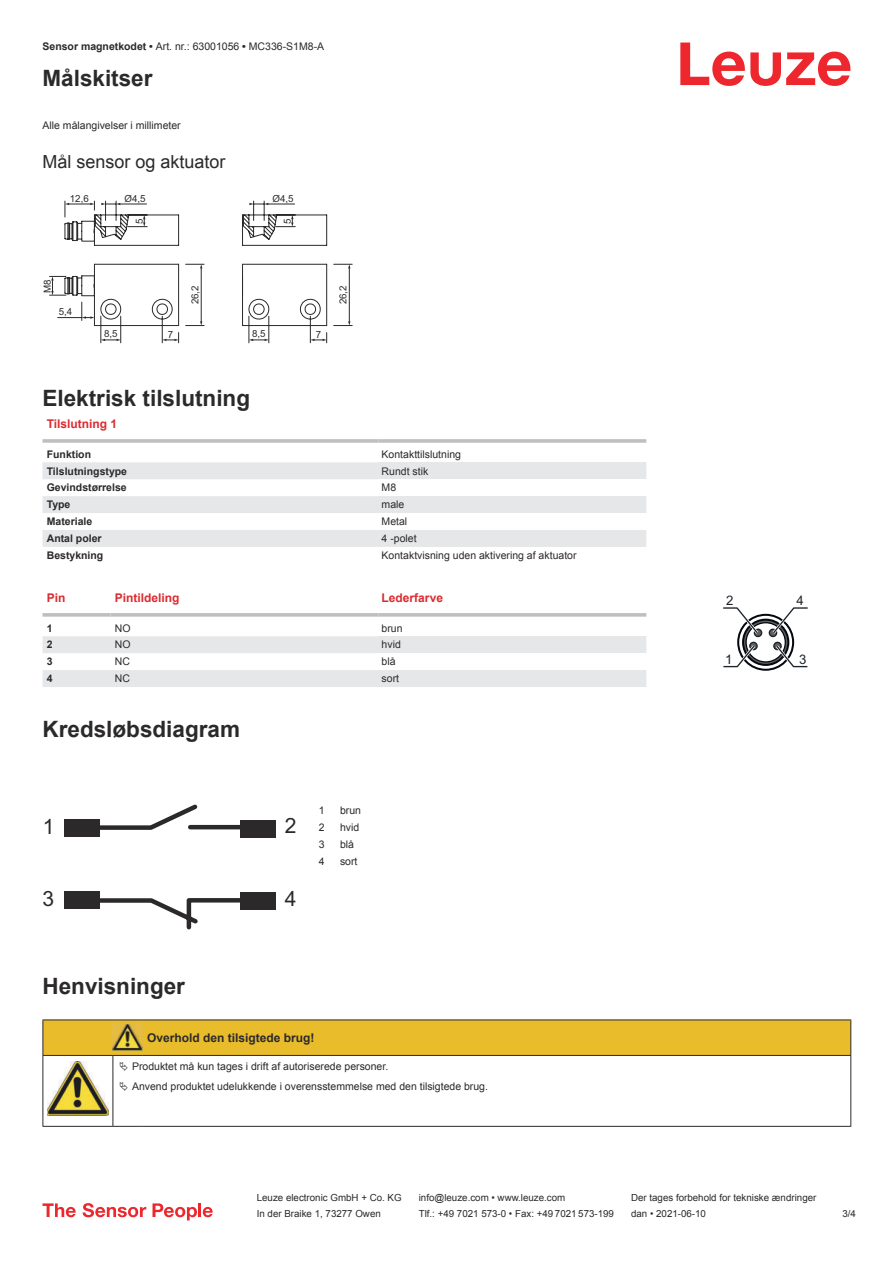
<style>
.page{position:relative;width:893px;height:1263px;background:#fff}
.page>*{position:absolute;margin:0;border:0;box-sizing:border-box;transform-origin:0 0}
.t1{font:700 22.5px "Arial";color:#2b292a}
.t2{font:21px "Arial";color:#2b292a}
.t3{font:18px "Arial";color:#2b292a}
.t4{font:13.2px "Arial";color:#1e2328}
.t5{font:700 12px "Arial";color:#db2a30}
.t6{font:700 12px "Arial";color:#2b292a}
.t7{font:10.5px/20.2px "Arial";color:#2b292a}
.t8{font:700 10.5px "Arial";color:#2b292a}
.t9{font:9.75px "Arial";color:#2b292a}
.s1{font-weight:700}
</style>
<div class="page">
<svg style="left:680px;top:43px;width:170px;height:43px"></svg>
<svg style="left:43px;top:462px;width:335px;height:85px;fill:#e6e7e9"></svg>
<hr style="left:43px;top:439px;width:335px;height:4px;background:#bdbfc1">
<hr style="left:378px;top:439px;width:268px;height:4px;background:#c7c9ca">
<div style="left:378px;top:462px;width:268px;height:17px;background:#e6e7e9"></div>
<div style="left:378px;top:496px;width:268px;height:17px;background:#e6e7e9"></div>
<div style="left:378px;top:530px;width:268px;height:17px;background:#e6e7e9"></div>
<svg style="left:43px;top:636px;width:335px;height:51px"></svg>
<svg style="left:43px;top:613px;width:68px;height:4px"></svg>
<svg style="left:111px;top:613px;width:267px;height:4px"></svg>
<svg style="left:378px;top:613px;width:268px;height:4px"></svg>
<div style="left:378px;top:636px;width:268px;height:17px;background:#e6e7e9"></div>
<div style="left:378px;top:670px;width:268px;height:17px;background:#e6e7e9"></div>
<svg style="left:723px;top:607px;width:85px;height:64px"></svg>
<svg style="left:43px;top:1203px;width:33px;height:14px"></svg>
<svg style="left:83px;top:1203px;width:63px;height:14px"></svg>
<svg style="left:153px;top:1203px;width:44px;height:17px"></svg>
<hr style="left:198px;top:1203px;width:3px;height:14px;background:#ed272d">
<svg style="left:203px;top:1207px;width:10px;height:10px"></svg>
<svg style="left:49px;top:200px;width:156px;height:143px"></svg>
<svg style="left:242px;top:200px;width:111px;height:143px"></svg>
<div style="left:64px;top:819px;width:36px;height:17px;background:#2b292a"></div>
<div style="left:64px;top:891px;width:36px;height:18px;background:#2b292a"></div>
<svg style="left:95px;top:804px;width:151px;height:125px"></svg>
<div style="left:240px;top:820px;width:35px;height:17px;background:#2b292a"></div>
<div style="left:240px;top:892px;width:36px;height:17px;background:#2b292a"></div>
<svg style="left:44px;top:1097px;width:806px;height:29px"></svg>
<hr style="left:43px;top:1019px;width:70px;height:1px;background:#2b292a">
<hr style="left:113px;top:1019px;width:30px;height:1px;background:#2b292a">
<hr style="left:143px;top:1019px;width:708px;height:1px;background:#2b292a">
<hr style="left:43px;top:1056px;width:1px;height:66px;background:#2b292a">
<hr style="left:113px;top:1056px;width:1px;height:66px;background:#2b292a">
<hr style="left:850px;top:1056px;width:1px;height:66px;background:#2b292a">
<hr style="left:43px;top:1126px;width:70px;height:1px;background:#2b292a">
<hr style="left:113px;top:1126px;width:30px;height:1px;background:#2b292a">
<hr style="left:143px;top:1126px;width:708px;height:1px;background:#2b292a">
<img style="left:47px;top:1097px;width:61px;height:19px">
<svg style="left:43px;top:1020px;width:808px;height:77px"></svg>
<p class="t7" style="left:43px;top:37px;width:283px"><span class="s1">Sensor magnetkodet •</span> Art. nr.: 63001056 <span class="s1">•</span> MC336-S1M8-A</p>
<h1 class="t1" style="left:43px;top:69px;width:112px">Målskitser</h1>
<p class="t7" style="left:43px;top:116px;width:140px">Alle målangivelser i millimeter</p>
<h3 class="t3" style="left:43px;top:155px;width:185px">Mål sensor og aktuator</h3>
<p class="t9" style="left:70px;top:195px;width:20px">12,6</p>
<p class="t9" style="left:125px;top:195px;width:23px">Ø4,5</p>
<p class="t9" style="left:135px;top:224px;width:7px;rotate:-90deg">5</p>
<p class="t9" style="left:44px;top:293px;width:15px;rotate:-90deg">M8</p>
<p class="t9" style="left:59px;top:307px;width:15px">5,4</p>
<p class="t9" style="left:104px;top:330px;width:15px">8,5</p>
<p class="t9" style="left:168px;top:331px;width:7px">7</p>
<p class="t9" style="left:191px;top:304px;width:20px;rotate:-90deg">26,2</p>
<p class="t9" style="left:273px;top:195px;width:23px">Ø4,5</p>
<p class="t9" style="left:283px;top:224px;width:7px;rotate:-90deg">5</p>
<p class="t9" style="left:252px;top:330px;width:15px">8,5</p>
<p class="t9" style="left:316px;top:331px;width:7px">7</p>
<p class="t9" style="left:339px;top:304px;width:20px;rotate:-90deg">26,2</p>
<h1 class="t1" style="left:43px;top:389px;width:209px">Elektrisk tilslutning</h1>
<p class="t5" style="left:47px;top:419px;width:72px">Tilslutning 1</p>
<p class="t8" style="left:47px;top:450px;width:46px">Funktion</p>
<p class="t7" style="left:382px;top:445px;width:81px">Kontakttilslutning</p>
<p class="t8" style="left:47px;top:467px;width:82px">Tilslutningstype</p>
<p class="t7" style="left:382px;top:462px;width:48px">Rundt stik</p>
<p class="t8" style="left:47px;top:484px;width:81px">Gevindstørrelse</p>
<p class="t7" style="left:382px;top:478px;width:16px">M8</p>
<p class="t8" style="left:47px;top:500px;width:25px">Type</p>
<p class="t7" style="left:382px;top:495px;width:24px">male</p>
<p class="t8" style="left:47px;top:517px;width:47px">Materiale</p>
<p class="t7" style="left:382px;top:512px;width:27px">Metal</p>
<p class="t8" style="left:47px;top:534px;width:56px">Antal poler</p>
<p class="t7" style="left:382px;top:529px;width:37px">4 -polet</p>
<p class="t8" style="left:47px;top:551px;width:58px">Bestykning</p>
<p class="t7" style="left:382px;top:546px;width:196px">Kontaktvisning uden aktivering af aktuator</p>
<p class="t5" style="left:47px;top:593px;width:20px">Pin</p>
<p class="t5" style="left:115px;top:593px;width:66px">Pintildeling</p>
<p class="t5" style="left:382px;top:593px;width:63px">Lederfarve</p>
<p class="t8" style="left:47px;top:624px;width:7px">1</p>
<p class="t7" style="left:115px;top:619px;width:17px">NO</p>
<p class="t7" style="left:382px;top:619px;width:23px">brun</p>
<p class="t8" style="left:47px;top:641px;width:7px">2</p>
<p class="t7" style="left:115px;top:635px;width:17px">NO</p>
<p class="t7" style="left:382px;top:635px;width:21px">hvid</p>
<p class="t8" style="left:47px;top:657px;width:7px">3</p>
<p class="t7" style="left:115px;top:652px;width:17px">NC</p>
<p class="t7" style="left:382px;top:652px;width:16px">blå</p>
<p class="t8" style="left:47px;top:674px;width:7px">4</p>
<p class="t7" style="left:115px;top:669px;width:17px">NC</p>
<p class="t7" style="left:382px;top:669px;width:19px">sort</p>
<h1 class="t1" style="left:43px;top:720px;width:199px">Kredsløbsdiagram</h1>
<h2 class="t2" style="left:43px;top:818px;width:13px">1</h2>
<h2 class="t2" style="left:43px;top:890px;width:13px">3</h2>
<h1 class="t1" style="left:43px;top:977px;width:144px">Henvisninger</h1>
<h2 class="t2" style="left:285px;top:818px;width:13px">2</h2>
<h2 class="t2" style="left:285px;top:890px;width:13px">4</h2>
<p class="t7" style="left:319px;top:801px;width:7px">1</p>
<p class="t7" style="left:340px;top:801px;width:23px">brun</p>
<p class="t7" style="left:319px;top:818px;width:7px">2</p>
<p class="t7" style="left:340px;top:818px;width:21px">hvid</p>
<p class="t7" style="left:319px;top:835px;width:7px">3</p>
<p class="t7" style="left:340px;top:835px;width:16px">blå</p>
<p class="t7" style="left:319px;top:852px;width:7px">4</p>
<p class="t7" style="left:340px;top:852px;width:19px">sort</p>
<p class="t6" style="left:147px;top:1033px;width:169px">Overhold den tilsigtede brug!</p>
<p class="t7" style="left:132px;top:1057px;width:358px">Produktet må kun tages i drift af autoriserede personer.<br>Anvend produktet udelukkende i overensstemmelse med den tilsigtede brug.</p>
<p class="t4" style="left:726px;top:595px;width:9px">2</p>
<p class="t4" style="left:796px;top:595px;width:9px">4</p>
<p class="t4" style="left:725px;top:654px;width:9px">1</p>
<p class="t4" style="left:799px;top:654px;width:9px">3</p>
<p class="t9" style="left:257px;top:1194px;width:146px">Leuze electronic GmbH + Co. KG</p>
<p class="t9" style="left:419px;top:1194px;width:148px">info@leuze.com • www.leuze.com</p>
<p class="t9" style="left:631px;top:1194px;width:187px">Der tages forbehold for tekniske ændringer</p>
<p class="t9" style="left:257px;top:1210px;width:126px">In der Braike 1, 73277 Owen</p>
<p class="t9" style="left:419px;top:1210px;width:197px">Tlf.: +49 7021 573-0 • Fax: +49 7021 573-199</p>
<p class="t9" style="left:631px;top:1210px;width:76px">dan • 2021-06-10</p>
<p class="t9" style="left:842px;top:1210px;width:15px">3 /4</p>
</div>
